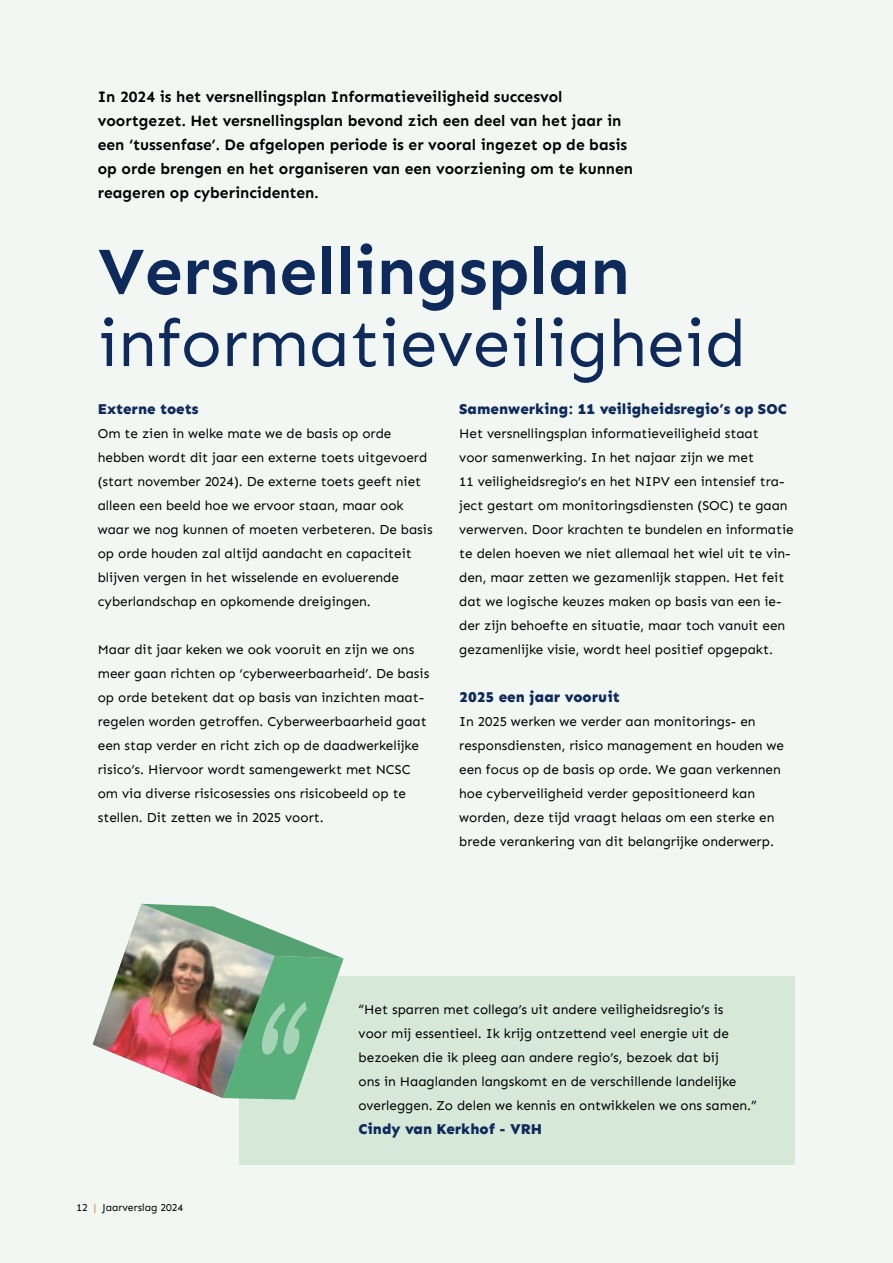
<style>
.page{position:relative;width:893px;height:1263px;background:#f2f7f3}
.page>*{position:absolute;margin:0;border:0;box-sizing:border-box;transform-origin:0 0}
.t1{font:67.5px "Sen";color:#0e2a5b}
.t2{font:700 67.5px "Sen";color:#0e2a5b}
.t3{font:700 15.75px/24px "Sen";color:#000}
.t4{font:800 15px "Sen";color:#0e2a5b}
.t5{font:13.5px/24px "Sen";color:#000}
.t6{font:10.5px "Sen";color:#000}
.s1{color:#ed6d05}
</style>
<div class="page">
<div style="left:240px;top:977px;width:555px;height:188px;background:#d6e8d8"></div>
<img style="left:93px;top:904px;width:251px;height:196px">
<p class="t3" style="left:98px;top:85px;width:537px">In 2024 is het versnellingsplan Informatieveiligheid succesvol voortgezet. Het versnellingsplan bevond zich een deel van het jaar in een ‘tussenfase’. De afgelopen periode is er vooral ingezet op de basis op orde brengen en het organiseren van een voorziening om te kunnen reageren op cyberincidenten.</p>
<h1 class="t2" style="left:98px;top:233px;width:534px">Versnellingsplan</h1>
<h1 class="t1" style="left:98px;top:304px;width:650px">informatieveiligheid</h1>
<p class="t4" style="left:98px;top:401px;width:102px">Externe toets</p>
<p class="t5" style="left:98px;top:421px;width:336px">Om te zien in welke mate we de basis op orde hebben wordt dit jaar een externe toets uitgevoerd (start november 2024). De externe toets geeft niet alleen een beeld hoe we ervoor staan, maar ook waar we nog kunnen of moeten verbeteren. De basis op orde houden zal altijd aandacht en capaciteit blijven vergen in het wisselende en evoluerende cyberlandschap en opkomende dreigingen.</p>
<p class="t5" style="left:98px;top:638px;width:333px">Maar dit jaar keken we ook vooruit en zijn we ons meer gaan richten op ‘cyberweerbaarheid’. De basis op orde betekent dat op basis van inzichten maat&shy;regelen worden getroffen. Cyberweerbaarheid gaat een stap verder en richt zich op de daadwerkelijke risico’s. Hiervoor wordt samengewerkt met NCSC om via diverse risicosessies ons risicobeeld op te stellen. Dit zetten we in 2025 voort.</p>
<p class="t4" style="left:459px;top:401px;width:329px">Samenwerking: 11 veiligheidsregio’s op SOC</p>
<p class="t5" style="left:459px;top:421px;width:336px">Het versnellingsplan informatieveiligheid staat<br>voor samenwerking. In het najaar zijn we met<br>11 veiligheidsregio’s en het NIPV een intensief tra&shy;ject gestart om monitoringsdiensten (SOC) te gaan verwerven. Door krachten te bundelen en informatie te delen hoeven we niet allemaal het wiel uit te vin&shy;den, maar zetten we gezamenlijk stappen. Het feit dat we logische keuzes maken op basis van een ie&shy;der zijn behoefte en situatie, maar toch vanuit een gezamenlijke visie, wordt heel positief opgepakt.</p>
<p class="t4" style="left:459px;top:689px;width:162px">2025 een jaar vooruit</p>
<p class="t5" style="left:459px;top:709px;width:326px">In 2025 werken we verder aan monitorings- en responsdiensten, risico management en houden we een focus op de basis op orde. We gaan verkennen hoe cyberveiligheid verder gepositioneerd kan worden, deze tijd vraagt helaas om een sterke en brede verankering van dit belangrijke onderwerp.</p>
<p class="t6" style="left:77px;top:1201px;width:108px">12 <span class="s1">|</span> Jaarverslag 2024</p>
<p class="t5" style="left:359px;top:997px;width:400px">“Het sparren met collega’s uit andere veiligheidsregio’s is<br>voor mij essentieel. Ik krijg ontzettend veel energie uit de bezoeken die ik pleeg aan andere regio’s, bezoek dat bij<br>ons in Haaglanden langskomt en de verschillende landelijke overleggen. Zo delen we kennis en ontwikkelen we ons samen.”</p>
<p class="t4" style="left:359px;top:1121px;width:185px">Cindy van Kerkhof - VRH</p>
</div>
